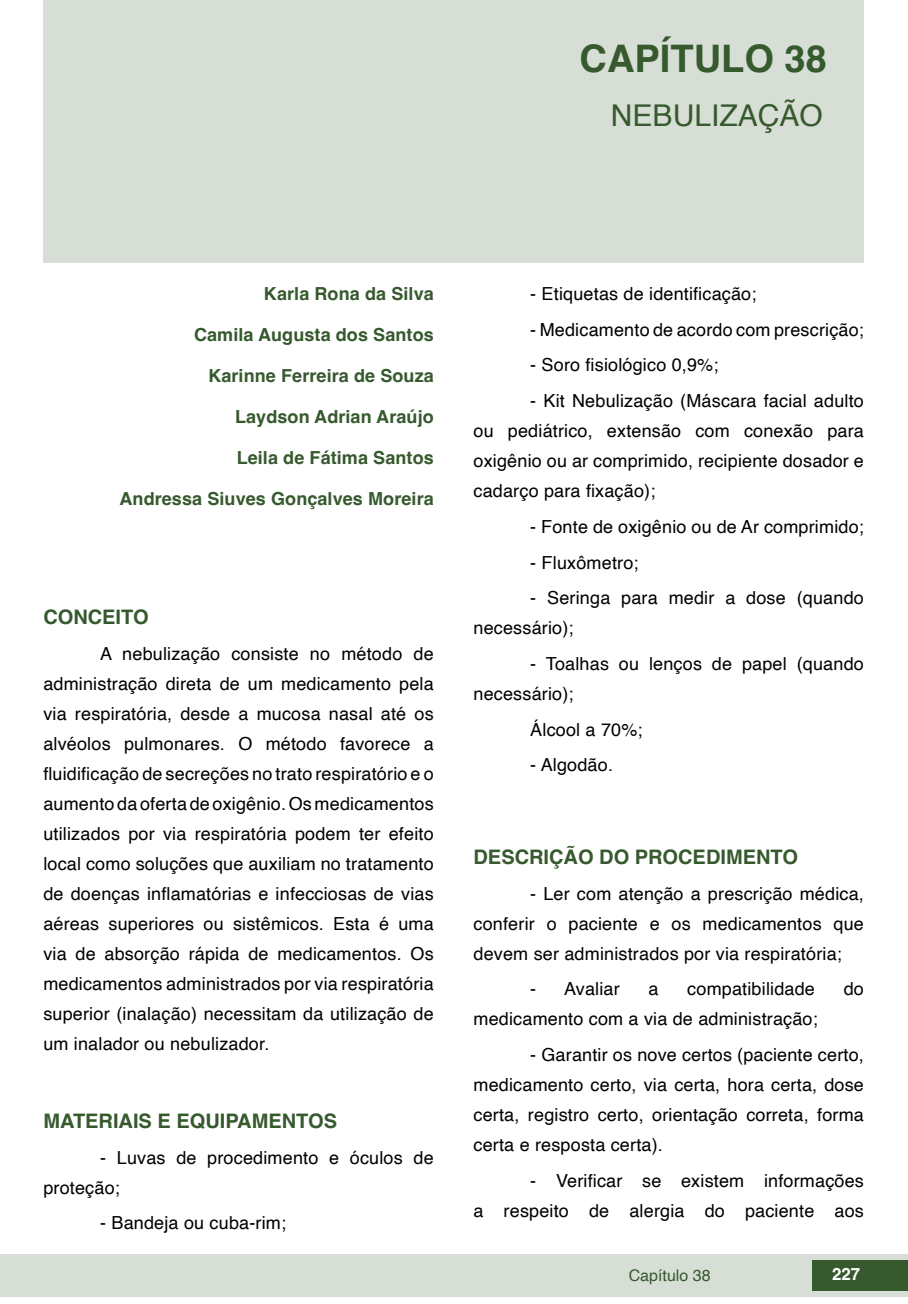
<style>
.page{position:relative;width:908px;height:1304px;background:#fff}
.page>*{position:absolute;margin:0;border:0;box-sizing:border-box;transform-origin:0 0}
.t1{font:700 38px "Helvetica";color:#36592e}
.t2{font:30px "Helvetica";color:#36592e}
.t3{font:700 20px "Helvetica";color:#36592e}
.t4{font:18px/30px "Helvetica";letter-spacing:.01em;color:#000;text-align:justify}
.t5{font:700 18px "Helvetica";letter-spacing:.005em;color:#36592e}
.t6{font:700 16.8px "Helvetica";color:#fff}
.t7{font:16px "Helvetica";color:#36592e}
</style>
<div class="page">
<div style="left:0;top:1254px;width:906px;height:43px;background:#d7ded5"></div>
<div style="left:812px;top:1261px;width:95px;height:30px;background:#36592e"></div>
<div style="left:43px;top:0;width:820px;height:263px;background:#d7ded5"></div>
<h1 class="t1" style="left:579px;top:35px;width:249px">CAPÍTULO 38</h1>
<h2 class="t2" style="left:610px;top:93px;width:213px">NEBULIZAÇÃO</h2>
<p class="t5" style="left:264px;top:283px;width:171px">Karla Rona da Silva</p>
<p class="t5" style="left:194px;top:324px;width:241px">Camila Augusta dos Santos</p>
<p class="t5" style="left:208px;top:365px;width:227px">Karinne Ferreira de Souza</p>
<p class="t5" style="left:235px;top:406px;width:200px">Laydson Adrian Araújo</p>
<p class="t5" style="left:236px;top:447px;width:198px">Leila de Fátima Santos</p>
<p class="t5" style="left:119px;top:488px;width:316px">Andressa Siuves Gonçalves Moreira</p>
<p class="t3" style="left:43px;top:605px;width:107px">CONCEITO</p>
<p class="t4" style="left:43px;top:639px;width:392px;text-indent:57px">A nebulização consiste no método de administração direta de um medicamento pela via respiratória, desde a mucosa nasal até os alvéolos pulmonares. O método favorece a fluidificação de secreções no trato respiratório e o aumento da oferta de oxigênio. Os medicamentos utilizados por via respiratória podem ter efeito local como soluções que auxiliam no tratamento de doenças inflamatórias e infecciosas de vias aéreas superiores ou sistêmicos. Esta é uma via de absorção rápida de medicamentos. Os medicamentos administrados por via respiratória superior (inalação) necessitam da utilização de um inalador ou nebulizador.</p>
<p class="t3" style="left:43px;top:1109px;width:295px">MATERIAIS E EQUIPAMENTOS</p>
<p class="t4" style="left:43px;top:1143px;width:392px;text-indent:57px">- Luvas de procedimento e óculos de proteção;</p>
<p class="t4" style="left:100px;top:1209px;width:187px">- Bandeja ou cuba-rim;</p>
<p class="t4" style="left:530px;top:279px;width:227px">- Etiquetas de identificação;</p>
<p class="t4" style="left:530px;top:315px;width:335px">- Medicamento de acordo com prescrição;</p>
<p class="t4" style="left:530px;top:351px;width:190px">- Soro fisiológico 0,9%;</p>
<p class="t4" style="left:473px;top:386px;width:392px;text-indent:57px">- Kit Nebulização (Máscara facial adulto ou pediátrico, extensão com conexão para oxigênio ou ar comprimido, recipiente dosador e cadarço para fixação);</p>
<p class="t4" style="left:530px;top:512px;width:335px">- Fonte de oxigênio ou de Ar comprimido;</p>
<p class="t4" style="left:530px;top:548px;width:110px">- Fluxômetro;</p>
<p class="t4" style="left:473px;top:583px;width:392px;text-indent:57px">- Seringa para medir a dose (quando necessário);</p>
<p class="t4" style="left:473px;top:649px;width:391px;text-indent:57px">- Toalhas ou lenços de papel (quando necessário);</p>
<p class="t4" style="left:530px;top:715px;width:114px">Álcool a 70%;</p>
<p class="t4" style="left:530px;top:750px;width:84px">- Algodão.</p>
<p class="t3" style="left:473px;top:845px;width:326px">DESCRIÇÃO DO PROCEDIMENTO</p>
<p class="t4" style="left:473px;top:879px;width:392px;text-indent:57px">- Ler com atenção a prescrição médica, conferir o paciente e os medicamentos que devem ser administrados por via respiratória;</p>
<p class="t4" style="left:530px;top:975px;width:91px">- Avaliar</p>
<p class="t4" style="left:648px;top:975px;width:12px">a</p>
<p class="t4" style="left:687px;top:975px;width:129px">compatibilidade</p>
<p class="t4" style="left:843px;top:975px;width:22px">do</p>
<p class="t4" style="left:473px;top:1005px;width:345px">medicamento com a via de administração;</p>
<p class="t4" style="left:473px;top:1040px;width:392px;text-indent:57px">- Garantir os nove certos (paciente certo, medicamento certo, via certa, hora certa, dose certa, registro certo, orientação correta, forma certa e resposta certa).</p>
<p class="t4" style="left:473px;top:1166px;width:392px;text-align:right">- Verificar se existem informações<br>a respeito de alergia do paciente aos</p>
<p class="t7" style="left:628px;top:1263px;width:83px">Capítulo 38</p>
<p class="t6" style="left:831px;top:1264px;width:30px">227</p>
</div>
